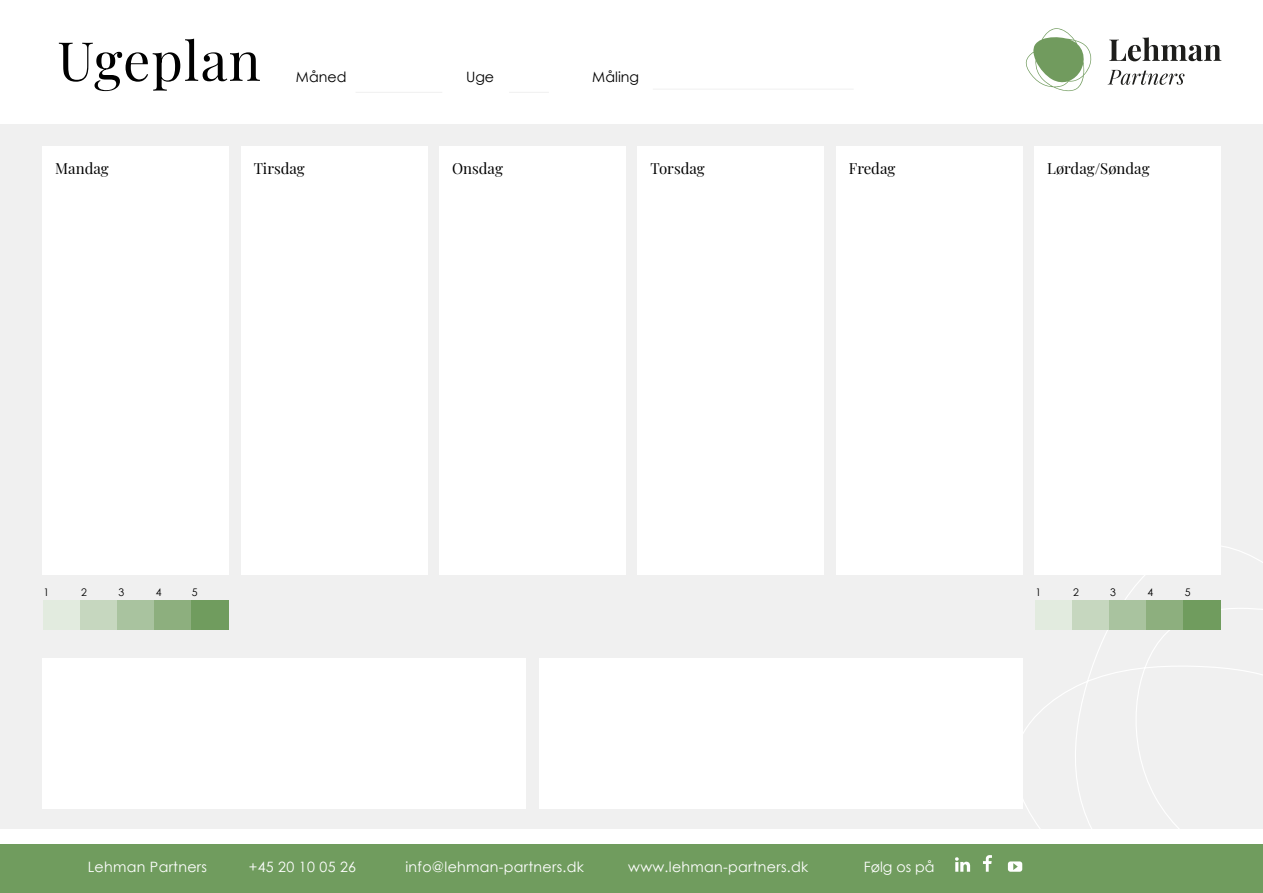
<style>
.page{position:relative;width:1263px;height:893px;background:#fff}
.page>*{position:absolute;margin:0;border:0;box-sizing:border-box;transform-origin:0 0}
.t1{font:54px "Playfair Display";letter-spacing:.02em;color:#000}
.t2{font:15px "Playfair Display";color:#000}
.t3{font:14.25px "Century Gothic";letter-spacing:.02em;color:#fff}
.t4{font:14.25px "Century Gothic";color:#000}
.t5{font:10.5px "Century Gothic";color:#000}
</style>
<div class="page">
<div style="left:0;top:124px;width:1263px;height:705px;background:#f0f0f0"></div>
<svg style="left:1022px;top:539px;width:241px;height:290px"></svg>
<div style="left:0;top:844px;width:1263px;height:49px;background:#709c5e"></div>
<svg style="left:1026px;top:28px;width:66px;height:63px"></svg>
<svg style="left:1108px;top:70px;width:76px;height:15px"></svg>
<svg style="left:1109px;top:37px;width:112px;height:24px"></svg>
<hr style="left:355px;top:92px;width:87px;height:1px;background:#f0f0f0">
<hr style="left:509px;top:92px;width:40px;height:1px;background:#f0f0f0">
<svg style="left:955px;top:857px;width:15px;height:15px"></svg>
<svg style="left:983px;top:855px;width:9px;height:17px"></svg>
<svg style="left:1008px;top:861px;width:14px;height:11px"></svg>
<div style="left:43px;top:147px;width:186px;height:428px;background:#fff"></div>
<div style="left:43px;top:658px;width:483px;height:151px;background:#fff"></div>
<div style="left:539px;top:658px;width:483px;height:151px;background:#fff"></div>
<div style="left:241px;top:147px;width:186px;height:428px;background:#fff"></div>
<div style="left:439px;top:147px;width:186px;height:428px;background:#fff"></div>
<div style="left:638px;top:147px;width:186px;height:428px;background:#fff"></div>
<div style="left:836px;top:147px;width:186px;height:428px;background:#fff"></div>
<div style="left:1034px;top:147px;width:187px;height:428px;background:#fff"></div>
<div style="left:43px;top:600px;width:37px;height:30px;background:#e2ebdf"></div>
<div style="left:80px;top:600px;width:37px;height:30px;background:#c6d7bf"></div>
<div style="left:117px;top:600px;width:38px;height:30px;background:#a9c39f"></div>
<div style="left:155px;top:600px;width:37px;height:30px;background:#8daf7e"></div>
<div style="left:192px;top:600px;width:37px;height:30px;background:#709c5e"></div>
<div style="left:1035px;top:600px;width:37px;height:30px;background:#e2ebdf"></div>
<div style="left:1072px;top:600px;width:37px;height:30px;background:#c6d7bf"></div>
<div style="left:1109px;top:600px;width:37px;height:30px;background:#a9c39f"></div>
<div style="left:1146px;top:600px;width:37px;height:30px;background:#8daf7e"></div>
<div style="left:1183px;top:600px;width:37px;height:30px;background:#709c5e"></div>
<hr style="left:653px;top:89px;width:201px;height:1px;background:#f0f0f0">
<h1 class="t1" style="left:57px;top:18px;width:205px">Ugeplan</h1>
<p class="t4" style="left:296px;top:67px;width:52px">Måned</p>
<p class="t4" style="left:466px;top:67px;width:30px">Uge</p>
<p class="t4" style="left:592px;top:67px;width:48px">Måling</p>
<p class="t2" style="left:55px;top:156px;width:55px">Mandag</p>
<p class="t2" style="left:254px;top:156px;width:53px">Tirsdag</p>
<p class="t2" style="left:452px;top:156px;width:52px">Onsdag</p>
<p class="t2" style="left:650px;top:156px;width:56px">Torsdag</p>
<p class="t2" style="left:849px;top:156px;width:48px">Fredag</p>
<p class="t2" style="left:1047px;top:156px;width:104px">Lørdag/Søndag</p>
<p class="t5" style="left:44px;top:585px;width:7px">1</p>
<p class="t5" style="left:81px;top:585px;width:7px">2</p>
<p class="t5" style="left:118px;top:585px;width:7px">3</p>
<p class="t5" style="left:156px;top:585px;width:7px">4</p>
<p class="t5" style="left:192px;top:585px;width:7px">5</p>
<p class="t5" style="left:1035px;top:585px;width:7px">1</p>
<p class="t5" style="left:1073px;top:585px;width:7px">2</p>
<p class="t5" style="left:1110px;top:585px;width:7px">3</p>
<p class="t5" style="left:1147px;top:585px;width:7px">4</p>
<p class="t5" style="left:1185px;top:585px;width:7px">5</p>
<p class="t3" style="left:88px;top:857px;width:121px">Lehman Partners</p>
<p class="t3" style="left:249px;top:857px;width:109px">+45 20 10 05 26</p>
<p class="t3" style="left:405px;top:857px;width:180px">info@lehman-partners.dk</p>
<p class="t3" style="left:628px;top:857px;width:181px">www.lehman-partners.dk</p>
<p class="t3" style="left:864px;top:857px;width:72px">Følg os på</p>
</div>
